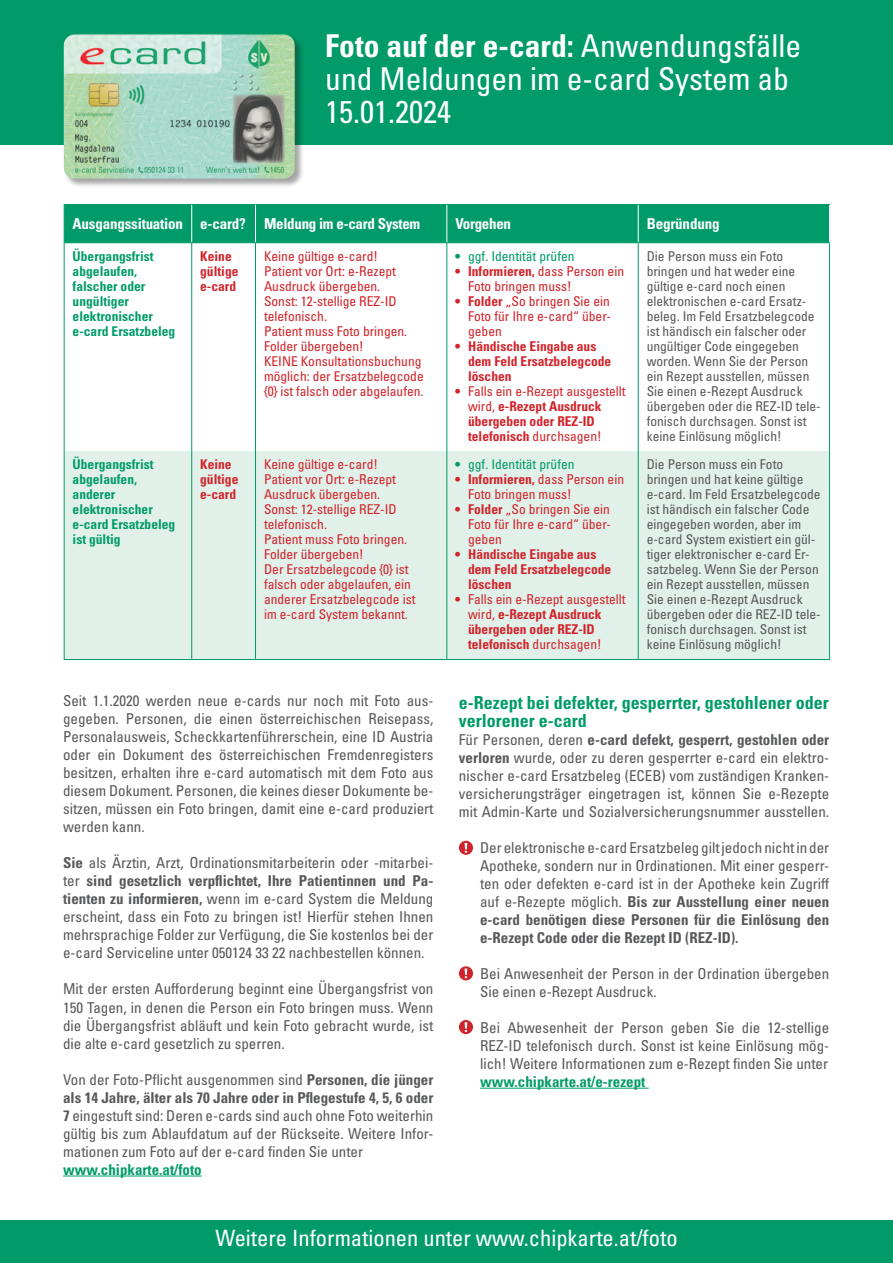
<style>
.page{position:relative;width:893px;height:1263px;background:#fff}
.page>*{position:absolute;margin:0;border:0;box-sizing:border-box;transform-origin:0 0}
.t1{font:condensed 31.5px/33px "Univers LT Pro";color:#fff}
.t2{font:condensed 22.5px "Univers LT Pro";color:#fff}
.t3{font:700 condensed 18px/18px "Univers LT Pro";color:#009b69}
.t4{font:condensed 15px/18px "Univers LT Pro";color:#57585a;text-align:justify}
.t5{font:700 condensed 15px "Univers LT Pro";letter-spacing:-.01em;color:#fff}
.t6{font:700 condensed 15px "Univers LT Pro";color:#009b69}
.t7{font:condensed 13.5px/15px "Univers LT Pro";color:#57585a}
.t8{font:condensed 13.5px/15px "Univers LT Pro";color:#d1232a}
.t9{font:700 condensed 13.5px/15px "Univers LT Pro";color:#d1232a}
.t10{font:700 condensed 13.5px/15px "Univers LT Pro";color:#009b69}
.t11{font:condensed 13.5px "Univers LT Pro";color:#009b69}
.s1{font-weight:700}
.s2{font-weight:400}
</style>
<div class="page">
<div style="left:0;top:0;width:893px;height:145px;background:#009b69"></div>
<div style="left:0;top:1220px;width:893px;height:43px;background:#009b69"></div>
<div style="left:64px;top:34px;width:240px;height:154px;background:#231f20;opacity:.4"></div>
<img style="left:64px;top:34px;width:231px;height:144px">
<div style="left:65px;top:205px;width:764px;height:37px;background:#009b69"></div>
<div style="left:65px;top:451px;width:764px;height:208px;background:#e2f0ea"></div>
<hr style="left:191px;top:205px;width:1px;height:37px;background:#fff">
<hr style="left:255px;top:205px;width:1px;height:37px;background:#fff">
<hr style="left:446px;top:205px;width:1px;height:37px;background:#fff">
<hr style="left:638px;top:205px;width:1px;height:37px;background:#fff">
<hr style="left:64px;top:204px;width:128px;height:1px;background:#009b69">
<hr style="left:64px;top:205px;width:1px;height:37px;background:#009b69">
<hr style="left:192px;top:204px;width:63px;height:1px;background:#009b69">
<hr style="left:255px;top:204px;width:192px;height:1px;background:#009b69">
<hr style="left:447px;top:204px;width:191px;height:1px;background:#009b69">
<hr style="left:638px;top:204px;width:192px;height:1px;background:#009b69">
<hr style="left:64px;top:242px;width:128px;height:1px;background:#009b69">
<hr style="left:192px;top:242px;width:63px;height:1px;background:#009b69">
<hr style="left:255px;top:242px;width:192px;height:1px;background:#009b69">
<hr style="left:447px;top:242px;width:191px;height:1px;background:#009b69">
<hr style="left:638px;top:242px;width:192px;height:1px;background:#009b69">
<hr style="left:64px;top:243px;width:1px;height:208px;background:#009b69">
<hr style="left:191px;top:243px;width:1px;height:208px;background:#009b69">
<hr style="left:638px;top:243px;width:1px;height:208px;background:#009b69">
<hr style="left:829px;top:243px;width:1px;height:208px;background:#009b69">
<hr style="left:255px;top:243px;width:1px;height:208px;background:#009b69">
<hr style="left:446px;top:243px;width:1px;height:208px;background:#009b69">
<hr style="left:64px;top:451px;width:1px;height:208px;background:#009b69">
<hr style="left:191px;top:451px;width:1px;height:208px;background:#009b69">
<hr style="left:255px;top:451px;width:1px;height:208px;background:#009b69">
<hr style="left:446px;top:451px;width:1px;height:208px;background:#009b69">
<hr style="left:638px;top:451px;width:1px;height:208px;background:#009b69">
<hr style="left:829px;top:451px;width:1px;height:208px;background:#009b69">
<hr style="left:64px;top:659px;width:128px;height:1px;background:#009b69">
<hr style="left:192px;top:659px;width:63px;height:1px;background:#009b69">
<hr style="left:255px;top:659px;width:192px;height:1px;background:#009b69">
<hr style="left:447px;top:659px;width:191px;height:1px;background:#009b69">
<hr style="left:638px;top:659px;width:192px;height:1px;background:#009b69">
<hr style="left:63px;top:1175px;width:139px;height:1px;background:#009b69">
<hr style="left:480px;top:1088px;width:169px;height:1px;background:#009b69">
<div style="left:459px;top:841px;width:14px;height:14px;background:#d1232a;border-radius:50%"></div>
<svg style="left:465px;top:843px;width:2px;height:10px"></svg>
<div style="left:459px;top:1020px;width:14px;height:14px;background:#d1232a;border-radius:50%"></div>
<svg style="left:465px;top:1022px;width:2px;height:10px"></svg>
<svg style="left:459px;top:966px;width:14px;height:14px"></svg>
<svg style="left:465px;top:968px;width:2px;height:10px"></svg>
<h1 class="t1" style="left:325px;top:28px;width:477px"><span class="s1">Foto auf der e-card:</span> Anwendungsfälle und Meldungen im e-card System ab<br>15.01.2024</h1>
<p class="t5" style="left:73px;top:214px;width:349px">Ausgangssituation e-card? Meldung im e-card System</p>
<p class="t5" style="left:455px;top:214px;width:57px">Vorgehen</p>
<p class="t5" style="left:647px;top:214px;width:74px">Begründung</p>
<p class="t10" style="left:73px;top:249px;width:104px">Übergangsfrist abgelaufen, falscher oder ungültiger elektronischer e-card Ersatzbeleg</p>
<p class="t9" style="left:200px;top:248px;width:40px">Keine gültige e-card</p>
<p class="t8" style="left:264px;top:248px;width:161px">Keine gültige e-card!<br>Patient vor Ort: e-Rezept<br>Ausdruck übergeben.<br>Sonst: 12-stellige REZ-ID telefonisch.<br>Patient muss Foto bringen.<br>Folder übergeben!<br>KEINE Konsultationsbuchung möglich: der Ersatzbelegcode {0} ist falsch oder abgelaufen.</p>
<p class="t11" style="left:455px;top:248px;width:121px">• ggf. Identität prüfen</p>
<p class="t7" style="left:647px;top:248px;width:175px">Die Person muss ein Foto bringen und hat weder eine gültige e-card noch einen elektronischen e-card Ersatz&shy;beleg. Im Feld Ersatzbelegcode ist händisch ein falscher oder ungültiger Code eingegeben worden. Wenn Sie der Person ein Rezept ausstellen, müssen<br>Sie einen e-Rezept Ausdruck übergeben oder die REZ-ID tele&shy;fonisch durchsagen. Sonst ist keine Einlösung möglich!</p>
<p class="t8" style="left:468px;top:263px;width:157px;text-indent:-13px">• <span class="s1">Informieren,</span> dass Person ein<br>Foto bringen muss!</p>
<p class="t8" style="left:468px;top:293px;width:144px;text-align:justify;text-indent:-13px">• <span class="s1">Folder</span> „So bringen Sie ein Foto für Ihre e-card“ über&shy;geben</p>
<p class="t9" style="left:468px;top:338px;width:145px;text-indent:-13px"><span class="s2">•</span> Händische Eingabe aus dem Feld Ersatzbelegcode löschen</p>
<p class="t9" style="left:468px;top:383px;width:159px;text-indent:-13px"><span class="s2">• Falls ein e-Rezept ausgestellt wird,</span> e-Rezept Ausdruck übergeben oder REZ-ID telefonisch <span class="s2">durchsagen!</span></p>
<p class="t10" style="left:73px;top:457px;width:104px">Übergangsfrist abgelaufen, anderer elektronischer e-card Ersatzbeleg ist gültig</p>
<p class="t9" style="left:200px;top:457px;width:40px">Keine gültige e-card</p>
<p class="t8" style="left:264px;top:457px;width:153px">Keine gültige e-card!<br>Patient vor Ort: e-Rezept<br>Ausdruck übergeben.<br>Sonst: 12-stellige REZ-ID telefonisch.<br>Patient muss Foto bringen.<br>Folder übergeben!<br>Der Ersatzbelegcode {0} ist falsch oder abgelaufen, ein anderer Ersatzbelegcode ist im e-card System bekannt.</p>
<p class="t11" style="left:455px;top:456px;width:121px">• ggf. Identität prüfen</p>
<p class="t8" style="left:468px;top:472px;width:157px;text-indent:-13px">• <span class="s1">Informieren,</span> dass Person ein<br>Foto bringen muss!</p>
<p class="t8" style="left:468px;top:502px;width:144px;text-align:justify;text-indent:-13px">• <span class="s1">Folder</span> „So bringen Sie ein Foto für Ihre e-card“ über&shy;geben</p>
<p class="t9" style="left:468px;top:547px;width:145px;text-indent:-13px"><span class="s2">•</span> Händische Eingabe aus dem Feld Ersatzbelegcode löschen</p>
<p class="t9" style="left:468px;top:592px;width:159px;text-indent:-13px"><span class="s2">• Falls ein e-Rezept ausgestellt wird,</span> e-Rezept Ausdruck übergeben oder REZ-ID telefonisch <span class="s2">durchsagen!</span></p>
<p class="t7" style="left:647px;top:457px;width:175px">Die Person muss ein Foto bringen und hat keine gültige e-card. Im Feld Ersatzbelegcode ist händisch ein falscher Code eingegeben worden, aber im e-card System existiert ein gül&shy;tiger elektronischer e-card Er&shy;satzbeleg. Wenn Sie der Person ein Rezept ausstellen, müssen<br>Sie einen e-Rezept Ausdruck übergeben oder die REZ-ID tele&shy;fonisch durchsagen. Sonst ist keine Einlösung möglich!</p>
<p class="t4" style="left:63px;top:692px;width:372px">Seit 1.1.2020 werden neue e-cards nur noch mit Foto aus&shy;gegeben. Personen, die einen österreichischen Reisepass, Personalausweis, Scheckkartenführerschein, eine ID Austria oder ein Dokument des österreichischen Fremdenregisters besitzen, erhalten ihre e-card automatisch mit dem Foto aus diesem Dokument. Personen, die keines dieser Dokumente be&shy;sitzen, müssen ein Foto bringen, damit eine e-card produziert werden kann.</p>
<p class="t4" style="left:63px;top:854px;width:372px"><span class="s1">Sie</span> als Ärztin, Arzt, Ordinationsmitarbeiterin oder -mitarbei&shy;ter <span class="s1">sind gesetzlich verpflichtet, Ihre Patientinnen und Pa&shy;tienten zu informieren,</span> wenn im e-card System die Meldung erscheint, dass ein Foto zu bringen ist! Hierfür stehen Ihnen mehrsprachige Folder zur Verfügung, die Sie kostenlos bei der e-card Serviceline unter 050124 33 22 nachbestellen können.</p>
<p class="t4" style="left:63px;top:980px;width:372px">Mit der ersten Aufforderung beginnt eine Übergangsfrist von 150 Tagen, in denen die Person ein Foto bringen muss. Wenn die Übergangsfrist abläuft und kein Foto gebracht wurde, ist die alte e-card gesetzlich zu sperren.</p>
<p class="t4" style="left:63px;top:1070px;width:372px">Von der Foto-Pflicht ausgenommen sind <span class="s1">Personen, die jünger als 14 Jahre, älter als 70 Jahre oder in Pflegestufe 4, 5, 6 oder 7</span> eingestuft sind: Deren e-cards sind auch ohne Foto weiterhin gültig bis zum Ablaufdatum auf der Rückseite. Weitere Infor&shy;mationen zum Foto auf der e-card finden Sie unter</p>
<p class="t6" style="left:63px;top:1160px;width:140px">www.chipkarte.at/foto</p>
<p class="t3" style="left:459px;top:693px;width:371px">e-Rezept bei defekter, gesperrter, gestohlener oder verlorener e-card</p>
<p class="t4" style="left:459px;top:730px;width:372px">Für Personen, deren <span class="s1">e-card defekt, gesperrt, gestohlen oder verloren</span> wurde, oder zu deren gesperrter e-card ein elektro&shy;nischer e-card Ersatzbeleg (ECEB) vom zuständigen Kranken&shy;versicherungsträger eingetragen ist, können Sie e-Rezepte mit Admin-Karte und Sozialversicherungsnummer ausstellen.</p>
<p class="t4" style="left:480px;top:838px;width:351px">Der elektronische e-card Ersatzbeleg gilt jedoch nicht in der Apotheke, sondern nur in Ordinationen. Mit einer gesperr&shy;ten oder defekten e-card ist in der Apotheke kein Zugriff auf e-Rezepte möglich. <span class="s1">Bis zur Ausstellung einer neuen e-card benötigen diese Personen für die Einlösung den e-Rezept Code oder die Rezept ID (REZ-ID).</span></p>
<p class="t4" style="left:480px;top:964px;width:351px">Bei Anwesenheit der Person in der Ordination übergeben<br>Sie einen e-Rezept Ausdruck.</p>
<p class="t4" style="left:480px;top:1018px;width:351px">Bei Abwesenheit der Person geben Sie die 12-stellige REZ-ID telefonisch durch. Sonst ist keine Einlösung mög&shy;lich! Weitere Informationen zum e-Rezept finden Sie unter</p>
<p class="t6" style="left:480px;top:1072px;width:167px">www.chipkarte.at/e-rezept</p>
<h2 class="t2" style="left:215px;top:1224px;width:464px">Weitere Informationen unter www.chipkarte.at/foto</h2>
</div>
